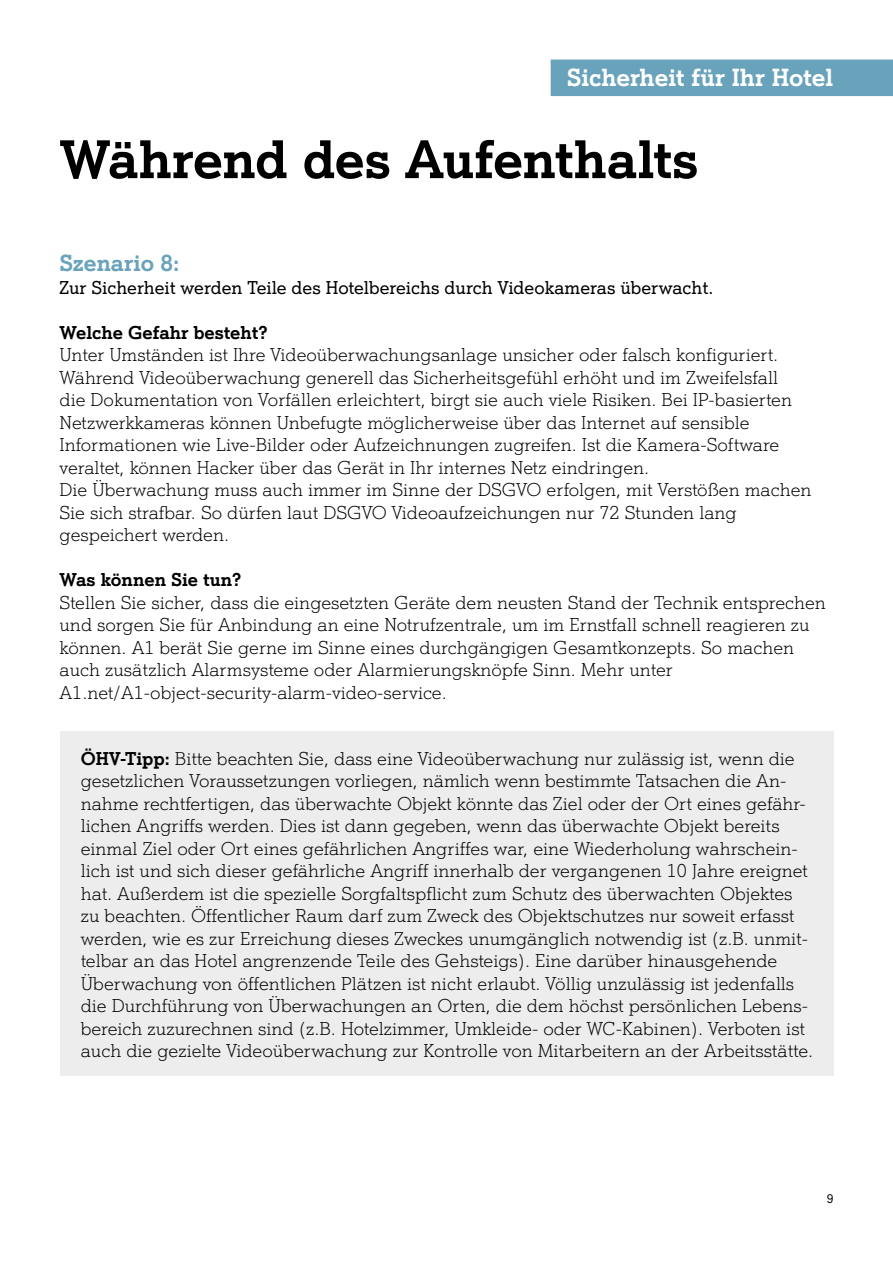
<style>
.page{position:relative;width:893px;height:1263px;background:#fff}
.page>*{position:absolute;margin:0;border:0;box-sizing:border-box;transform-origin:0 0}
.t1{font:700 52.5px "A1 Serif";letter-spacing:-.01em;color:#000}
.t2{font:700 24px "A1 Serif";color:#fff}
.t3{font:700 22.5px "A1 Serif";color:#68a2bb}
.t4{font:300 18px/22.5px "A1 Serif";color:#000}
.t5{font:18px "A1 Serif";color:#000}
.t6{font:700 18px "A1 Serif";color:#000}
.t7{font:12px "A1 Serif";color:#000}
.s1{font-weight:700}
</style>
<div class="page">
<div style="left:60px;top:731px;width:773px;height:345px;background:#ededed"></div>
<div style="left:551px;top:60px;width:342px;height:36px;background:#68a2bb"></div>
<h2 class="t2" style="left:567px;top:62px;width:268px">Sicherheit für Ihr Hotel</h2>
<h1 class="t1" style="left:60px;top:125px;width:640px">Während des Aufenthalts</h1>
<p class="t3" style="left:60px;top:249px;width:121px">Szenario 8:</p>
<p class="t5" style="left:60px;top:276px;width:655px">Zur Sicherheit werden Teile des Hotelbereichs durch Videokameras überwacht.</p>
<p class="t6" style="left:60px;top:321px;width:209px">Welche Gefahr besteht?</p>
<p class="t4" style="left:60px;top:343px;width:753px">Unter Umständen ist Ihre Videoüberwachungsanlage unsicher oder falsch konfiguriert.<br>Während Videoüberwachung generell das Sicherheitsgefühl erhöht und im Zweifelsfall<br>die Dokumentation von Vorfällen erleichtert, birgt sie auch viele Risiken. Bei IP-basierten Netzwerkkameras können Unbefugte möglicherweise über das Internet auf sensible Informationen wie Live-Bilder oder Aufzeichnungen zugreifen. Ist die Kamera-Software veraltet, können Hacker über das Gerät in Ihr internes Netz eindringen.<br>Die Überwachung muss auch immer im Sinne der DSGVO erfolgen, mit Verstößen machen Sie sich strafbar. So dürfen laut DSGVO Videoaufzeichungen nur 72 Stunden lang gespeichert werden.</p>
<p class="t6" style="left:60px;top:568px;width:183px">Was können Sie tun?</p>
<p class="t4" style="left:60px;top:591px;width:768px">Stellen Sie sicher, dass die eingesetzten Geräte dem neusten Stand der Technik entsprechen und sorgen Sie für Anbindung an eine Notrufzentrale, um im Ernstfall schnell reagieren zu können. A1 berät Sie gerne im Sinne eines durchgängigen Gesamtkonzepts. So machen auch zusätzlich Alarmsysteme oder Alarmierungsknöpfe Sinn. Mehr unter A1.net/A1-object-security-alarm-video-service.</p>
<p class="t4" style="left:81px;top:747px;width:734px"><span class="s1">ÖHV-Tipp:</span> Bitte beachten Sie, dass eine Videoüberwachung nur zulässig ist, wenn die gesetzlichen Voraussetzungen vorliegen, nämlich wenn bestimmte Tatsachen die An&shy;nahme rechtfertigen, das überwachte Objekt könnte das Ziel oder der Ort eines gefähr&shy;lichen Angriffs werden. Dies ist dann gegeben, wenn das überwachte Objekt bereits einmal Ziel oder Ort eines gefährlichen Angriffes war, eine Wiederholung wahrschein&shy;lich ist und sich dieser gefährliche Angriff innerhalb der vergangenen 10 Jahre ereignet hat. Außerdem ist die spezielle Sorgfaltspflicht zum Schutz des überwachten Objektes zu beachten. Öffentlicher Raum darf zum Zweck des Objektschutzes nur soweit erfasst werden, wie es zur Erreichung dieses Zweckes unumgänglich notwendig ist (z.B. unmit&shy;telbar an das Hotel angrenzende Teile des Gehsteigs). Eine darüber hinausgehende Überwachung von öffentlichen Plätzen ist nicht erlaubt. Völlig unzulässig ist jedenfalls die Durchführung von Überwachungen an Orten, die dem höchst persönlichen Lebens&shy;bereich zuzurechnen sind (z.B. Hotelzimmer, Umkleide- oder WC-Kabinen). Verboten ist auch die gezielte Videoüberwachung zur Kontrolle von Mitarbeitern an der Arbeitsstätte.</p>
<p class="t7" style="left:827px;top:1191px;width:8px">9</p>
</div>
